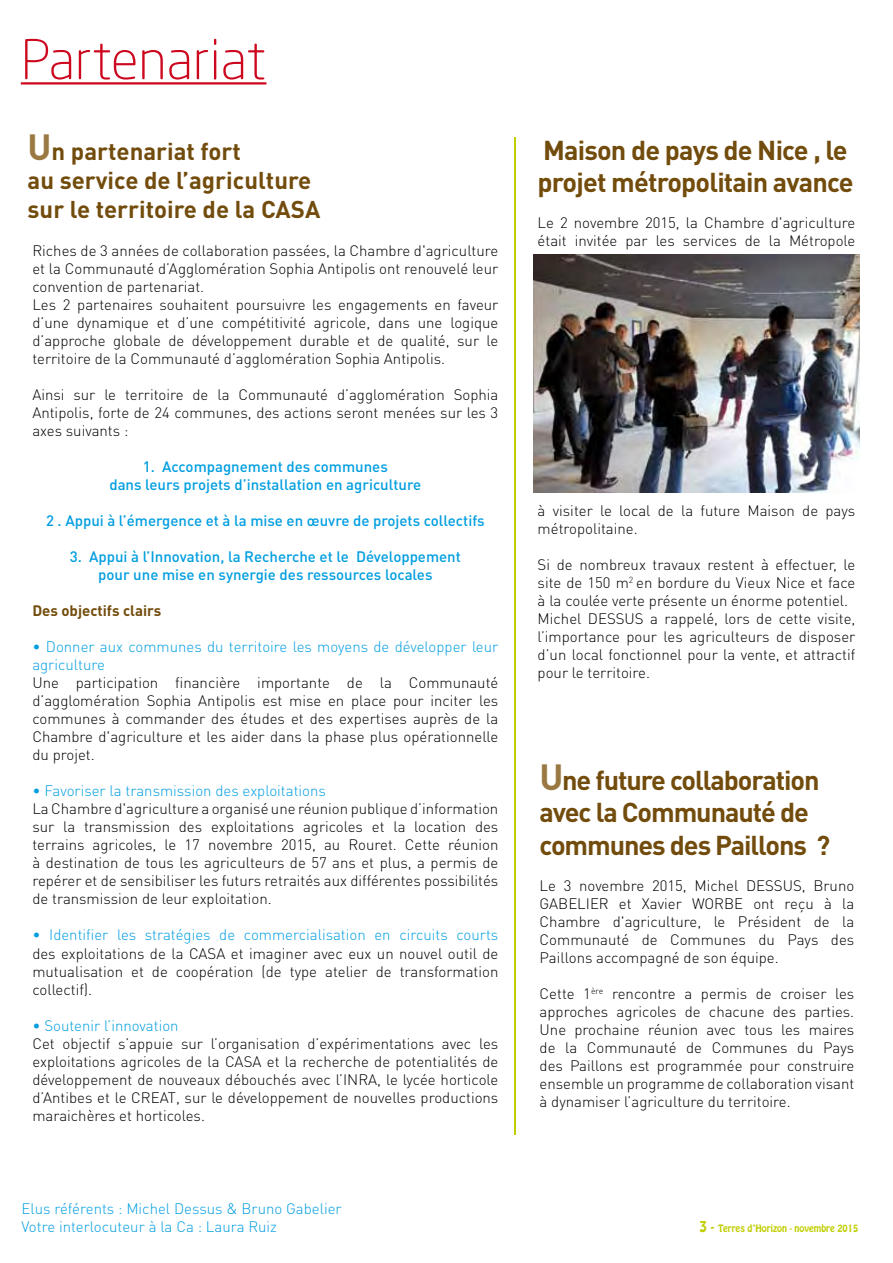
<style>
.page{position:relative;width:893px;height:1263px;background:#fff}
.page>*{position:absolute;margin:0;border:0;box-sizing:border-box;transform-origin:0 0}
.t1{font:300 54px "Neo Sans Pro";color:#cd071e}
.t2{font:700 27px/32.4px "DIN Pro";letter-spacing:-.04em;color:#724c0c}
.t3{font:700 24px/28.8px "DIN Pro";color:#724c0c}
.t4{font:300 15px/18px "DIN Pro";color:#000;text-align:justify}
.t5{font:300 15px/18px "DIN Pro";color:#009ee0}
.t6{font:500 15px/18px "DIN Pro";color:#009ee0;text-align:center}
.t7{font:700 15px "DIN Pro";color:#724c0c}
.t8{font:9px "Hobo Std";color:#c0ce00}
.s1{font-size:36px;color:#9a7841}
.s2{font-size:13.5px}
</style>
<div class="page">
<hr style="left:21px;top:82px;width:245px;height:3px;background:#cd071e">
<hr style="left:514px;top:137px;width:2px;height:998px;background:#c0ce00">
<img style="left:533px;top:254px;width:327px;height:239px">
<h1 class="t1" style="left:21px;top:27px;width:247px">Partenariat</h1>
<h3 class="t3" style="left:28px;top:136px;width:294px"><span class="s1">U</span>n partenariat fort<br>au service de l’agriculture sur le territoire de la CASA</h3>
<p class="t4" style="left:32px;top:241px;width:468px;text-align:left">Riches de 3 années de collaboration passées, la Chambre d'agriculture et la Communauté d’Agglomération Sophia Antipolis ont renouvelé leur convention de partenariat.<br>Les 2 partenaires souhaitent poursuivre les engagements en faveur d’une dynamique et d’une compétitivité agricole, dans une logique d’approche globale de développement durable et de qualité, sur le territoire de la Communauté d’agglomération Sophia Antipolis.</p>
<p class="t4" style="left:32px;top:385px;width:467px">Ainsi sur le territoire de la Communauté d’agglomération Sophia Antipolis, forte de 24 communes, des actions seront menées sur les 3 axes suivants :</p>
<p class="t6" style="left:109px;top:457px;width:313px">1. Accompagnement des communes<br>dans leurs projets d’installation en agriculture</p>
<p class="t6" style="left:46px;top:511px;width:440px">2 . Appui à l’émergence et à la mise en œuvre de projets collectifs</p>
<p class="t6" style="left:70px;top:547px;width:393px">3. Appui à l’Innovation, la Recherche et le Développement pour une mise en synergie des ressources locales</p>
<p class="t7" style="left:32px;top:601px;width:131px">Des objectifs clairs</p>
<p class="t5" style="left:32px;top:637px;width:467px">• Donner aux communes du territoire les moyens de développer leur agriculture</p>
<p class="t4" style="left:32px;top:673px;width:468px">Une participation financière importante de la Communauté d’agglomération Sophia Antipolis est mise en place pour inciter les communes à commander des études et des expertises auprès de la Chambre d'agriculture et les aider dans la phase plus opérationnelle du projet.</p>
<p class="t5" style="left:32px;top:781px;width:295px">• Favoriser la transmission des exploitations</p>
<p class="t4" style="left:32px;top:799px;width:467px">La Chambre d'agriculture a organisé une réunion publique d’information sur la transmission des exploitations agricoles et la location des terrains agricoles, le 17 novembre 2015, au Rouret. Cette réunion à destination de tous les agriculteurs de 57 ans et plus, a permis de repérer et de sensibiliser les futurs retraités aux différentes possibilités de transmission de leur exploitation.</p>
<p class="t5" style="left:32px;top:925px;width:467px">• Identifier les stratégies de commercialisation en circuits courts</p>
<p class="t4" style="left:32px;top:943px;width:468px">des exploitations de la CASA et imaginer avec eux un nouvel outil de mutualisation et de coopération (de type atelier de transformation collectif).</p>
<p class="t5" style="left:32px;top:1015px;width:148px">• Soutenir l’innovation</p>
<p class="t4" style="left:32px;top:1033px;width:467px">Cet objectif s’appuie sur l’organisation d’expérimentations avec les exploitations agricoles de la CASA et la recherche de potentialités de développement de nouveaux débouchés avec l’INRA, le lycée horticole d’Antibes et le CREAT, sur le développement de nouvelles productions maraichères et horticoles.</p>
<p class="t5" style="left:22px;top:1199px;width:322px">Elus référents : Michel Dessus &amp; Bruno Gabelier<br>Votre interlocuteur à la Ca : Laura Ruiz</p>
<h2 class="t2" style="left:538px;top:133px;width:317px">Maison de pays de Nice , le projet métropolitain avance</h2>
<p class="t4" style="left:538px;top:213px;width:319px">Le 2 novembre 2015, la Chambre d'agriculture était invitée par les services de la Métropole</p>
<p class="t4" style="left:538px;top:501px;width:319px">à visiter le local de la future Maison de pays métropolitaine.</p>
<p class="t4" style="left:538px;top:555px;width:319px;text-align:left">Si de nombreux travaux restent à effectuer, le site de 150 m<sup>2</sup> en bordure du Vieux Nice et face à la coulée verte présente un énorme potentiel.<br>Michel DESSUS a rappelé, lors de cette visite, l’importance pour les agriculteurs de disposer d’un local fonctionnel pour la vente, et attractif pour le territoire.</p>
<h2 class="t2" style="left:540px;top:763px;width:292px"><span class="s1">U</span>ne future collaboration avec la Communauté de communes des Paillons ?</h2>
<p class="t4" style="left:540px;top:876px;width:316px">Le 3 novembre 2015, Michel DESSUS, Bruno GABELIER et Xavier WORBE ont reçu à la Chambre d'agriculture, le Président de la Communauté de Communes du Pays des Paillons accompagné de son équipe.</p>
<p class="t4" style="left:540px;top:984px;width:316px">Cette 1<sup>ère</sup> rencontre a permis de croiser les approches agricoles de chacune des parties.<br>Une prochaine réunion avec tous les maires de la Communauté de Communes du Pays des Paillons est programmée pour construire ensemble un programme de collaboration visant à dynamiser l’agriculture du territoire.</p>
<p class="t8" style="left:699px;top:1222px;width:161px"><span class="s2">3 -</span> Terres d’Horizon - novembre 2015</p>
</div>
